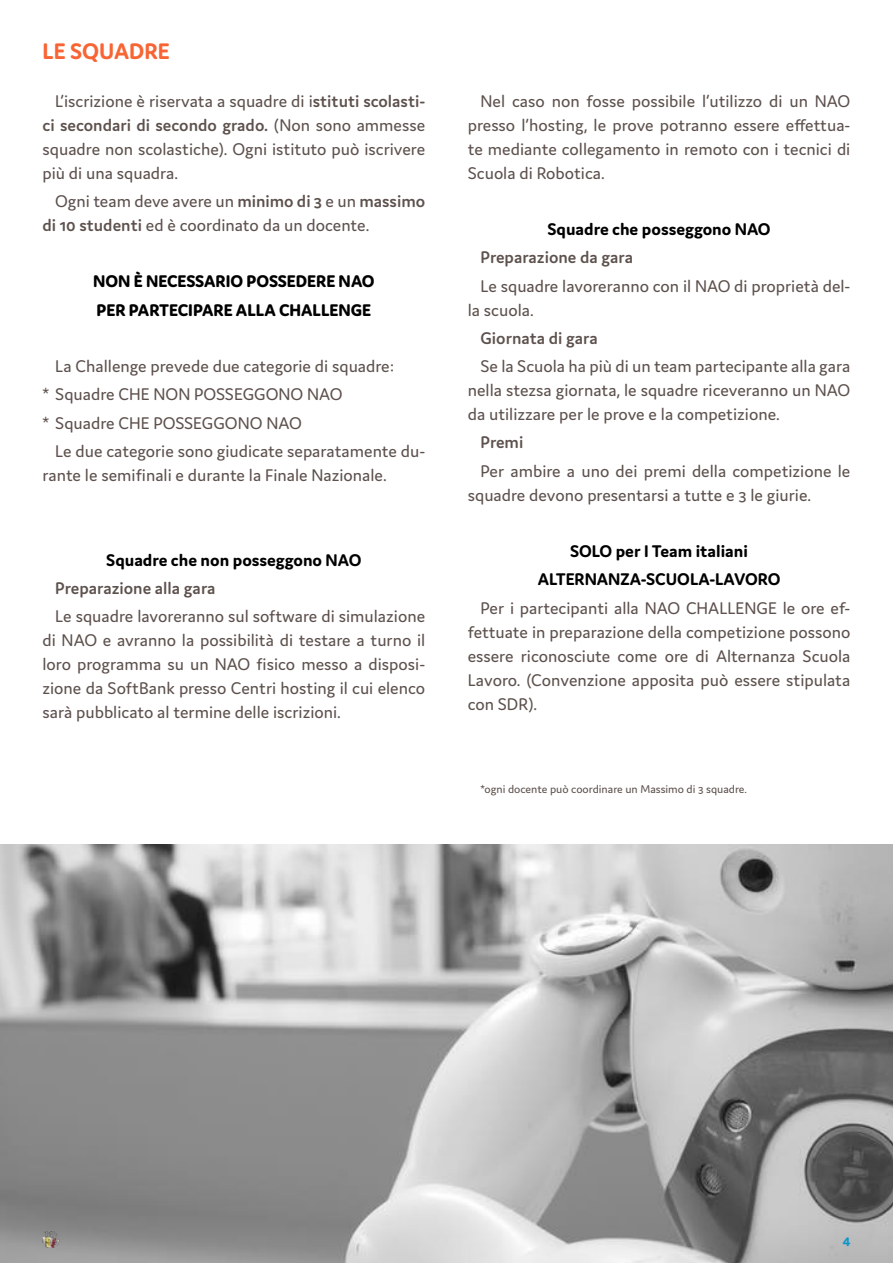
<style>
.page{position:relative;width:893px;height:1263px;background:#fff}
.page>*{position:absolute;margin:0;border:0;box-sizing:border-box;transform-origin:0 0}
.t1{font:700 24px "Domus";color:#f86433}
.t2{font:18px/24px "Domus";color:#5d514d;text-align:justify}
.t3{font:700 18px/28.2px "Domus";color:#000;text-align:center}
.t4{font:600 18px "Domus";color:#5d514d}
.t5{font:800 18px/28.2px "Domus";color:#000}
.t6{font:700 15px "Domus";color:#0c97c9}
.t7{font:12px "Domus";color:#5d514d}
.s1{font-weight:600}
</style>
<div class="page">
<img style="left:0;top:845px;width:893px;height:418px">
<img style="left:43px;top:1231px;width:17px;height:17px">
<h1 class="t1" style="left:43px;top:38px;width:129px">LE SQUADRE</h1>
<p class="t2" style="left:43px;top:89px;width:384px;text-indent:13px">L’iscrizione è riservata a squadre di i<span class="s1">stituti scolasti&shy;ci secondari di secondo grado.</span> (Non sono ammesse squadre non scolastiche). Ogni istituto può iscrivere più di una squadra.</p>
<p class="t2" style="left:43px;top:189px;width:384px;text-indent:13px">Ogni team deve avere un <span class="s1">minimo di 3</span> e un <span class="s1">massimo di 10 studenti</span> ed è coordinato da un docente.</p>
<p class="t5" style="left:93px;top:267px;width:283px">NON È NECESSARIO POSSEDERE NAO<br>PER PARTECIPARE ALLA CHALLENGE</p>
<p class="t2" style="left:43px;top:352px;width:353px;line-height:28.2px;text-align:left;text-indent:13px">La Challenge prevede due categorie di squadre: * Squadre CHE NON POSSEGGONO NAO<br>* Squadre CHE POSSEGGONO NAO</p>
<p class="t2" style="left:43px;top:439px;width:384px;text-indent:13px">Le due categorie sono giudicate separatamente du&shy;rante le semifinali e durante la Finale Nazionale.</p>
<p class="t3" style="left:106px;top:545px;width:257px">Squadre che non posseggono NAO</p>
<p class="t4" style="left:55px;top:578px;width:162px">Preparazione alla gara</p>
<p class="t2" style="left:43px;top:604px;width:384px;text-indent:13px">Le squadre lavoreranno sul software di simulazione di NAO e avranno la possibilità di testare a turno il loro programma su un NAO fisico messo a disposi&shy;zione da SoftBank presso Centri hosting il cui elenco sarà pubblicato al termine delle iscrizioni.</p>
<p class="t2" style="left:468px;top:89px;width:384px;text-indent:13px">Nel caso non fosse possibile l’utilizzo di un NAO presso l’hosting, le prove potranno essere effettua&shy;te mediante collegamento in remoto con i tecnici di Scuola di Robotica.</p>
<p class="t3" style="left:547px;top:215px;width:225px">Squadre che posseggono NAO</p>
<p class="t4" style="left:480px;top:248px;width:154px">Preparazione da gara</p>
<p class="t2" style="left:468px;top:274px;width:384px;text-indent:13px">Le squadre lavoreranno con il NAO di proprietà del&shy;la scuola.</p>
<p class="t4" style="left:480px;top:328px;width:119px">Giornata di gara</p>
<p class="t2" style="left:468px;top:354px;width:384px;text-indent:13px">Se la Scuola ha più di un team partecipante alla gara nella stezsa giornata, le squadre riceveranno un NAO da utilizzare per le prove e la competizione.</p>
<p class="t4" style="left:480px;top:433px;width:44px">Premi</p>
<p class="t2" style="left:468px;top:459px;width:384px;text-indent:13px">Per ambire a uno dei premi della competizione le squadre devono presentarsi a tutte e 3 le giurie.</p>
<p class="t3" style="left:538px;top:537px;width:244px">SOLO per I Team italiani<br>ALTERNANZA-SCUOLA-LAVORO</p>
<p class="t2" style="left:468px;top:596px;width:384px;text-indent:13px">Per i partecipanti alla NAO CHALLENGE le ore ef&shy;fettuate in preparazione della competizione possono essere riconosciute come ore di Alternanza Scuola Lavoro. (Convenzione apposita può essere stipulata con SDR).</p>
<p class="t7" style="left:480px;top:783px;width:268px">*ogni docente può coordinare un Massimo di 3 squadre.</p>
<p class="t6" style="left:843px;top:1231px;width:9px">4</p>
</div>
